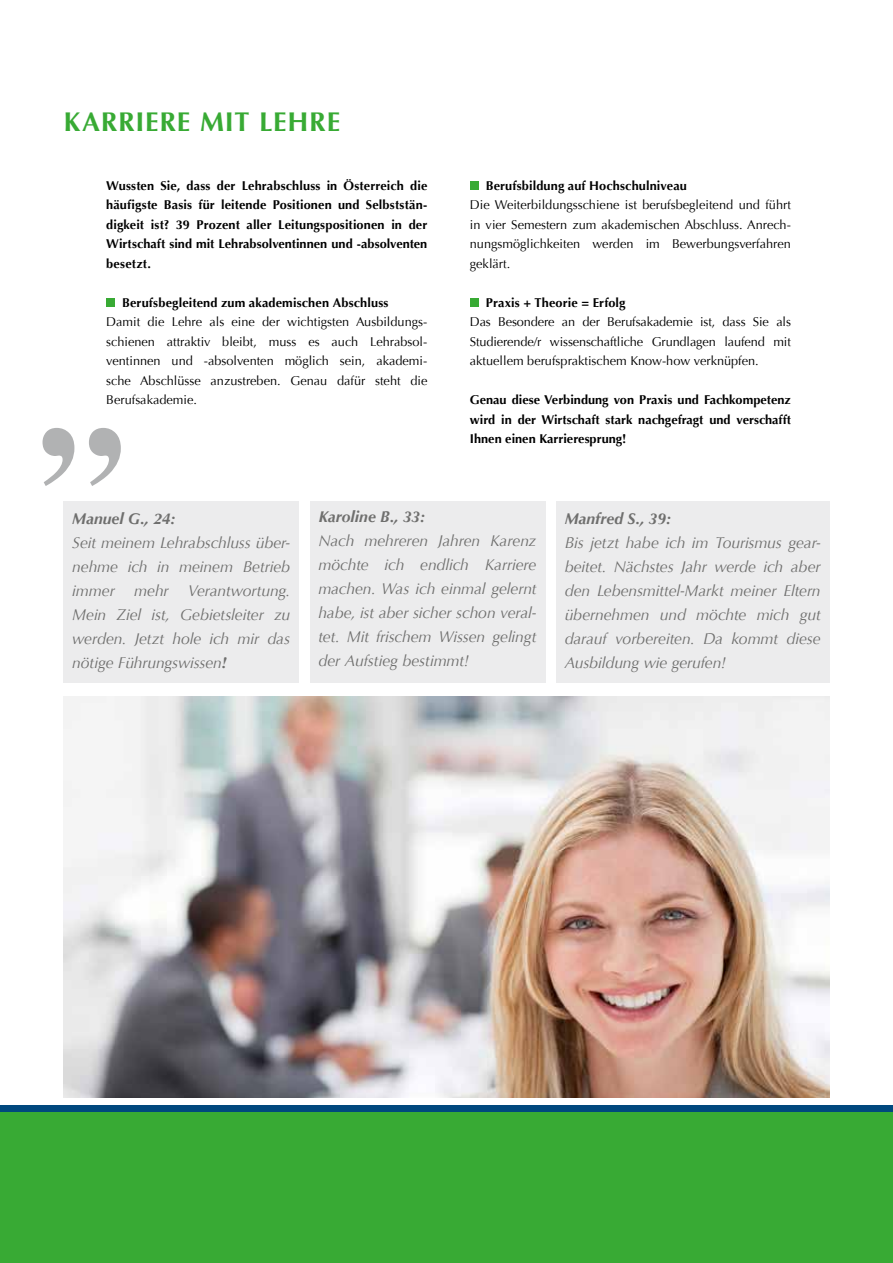
<style>
.page{position:relative;width:893px;height:1263px;background:#fff}
.page>*{position:absolute;margin:0;border:0;box-sizing:border-box;transform-origin:0 0}
.t1{font:700 27px "Optima";letter-spacing:.03em;color:#38aa34}
.t2{font:italic 15.75px/24px "Optima";letter-spacing:-.01em;color:#6f6f6e;text-align:justify}
.t3{font:italic 700 15.75px "Optima";color:#6f6f6e}
.t4{font:12.75px/19.5px "Optima";color:#000;text-align:justify}
.t5{font:700 12.75px/19.5px "Optima";letter-spacing:.005em;color:#000;text-align:justify}
.s1{font-weight:700}
</style>
<div class="page">
<div style="left:106px;top:298px;width:9px;height:9px;background:#38aa34"></div>
<div style="left:470px;top:181px;width:9px;height:9px;background:#38aa34"></div>
<div style="left:470px;top:298px;width:9px;height:9px;background:#38aa34"></div>
<img style="left:64px;top:697px;width:765px;height:400px">
<div style="left:0;top:1108px;width:893px;height:155px;background:#38aa34"></div>
<div style="left:0;top:1105px;width:893px;height:6px;background:#00487e"></div>
<div style="left:64px;top:501px;width:235px;height:182px;background:#ececed"></div>
<svg style="left:43px;top:428px;width:78px;height:58px"></svg>
<div style="left:310px;top:501px;width:235px;height:182px;background:#ececed"></div>
<div style="left:556px;top:501px;width:273px;height:182px;background:#ececed"></div>
<h1 class="t1" style="left:64px;top:106px;width:278px">KARRIERE MIT LEHRE</h1>
<p class="t5" style="left:106px;top:176px;width:323px">Wussten Sie, dass der Lehrabschluss in Österreich die häufigste Basis für leitende Positionen und Selbststän&shy;digkeit ist? 39 Prozent aller Leitungspositionen in der Wirtschaft sind mit Lehrabsolventinnen und -absolventen besetzt.</p>
<p class="t5" style="left:122px;top:293px;width:268px">Berufsbegleitend zum akademischen Abschluss</p>
<p class="t4" style="left:106px;top:312px;width:323px">Damit die Lehre als eine der wichtigsten Ausbildungs&shy;schienen attraktiv bleibt, muss es auch Lehrabsol&shy;ventinnen und -absolventen möglich sein, akademi&shy;sche Abschlüsse anzustreben. Genau dafür steht die Berufsakademie.</p>
<p class="t5" style="left:486px;top:176px;width:203px">Berufsbildung auf Hochschulniveau</p>
<p class="t4" style="left:470px;top:195px;width:323px">Die Weiterbildungsschiene ist berufsbegleitend und führt in vier Semestern zum akademischen Abschluss. Anrech&shy;nungsmöglichkeiten werden im Bewerbungsverfahren geklärt.</p>
<p class="t5" style="left:486px;top:293px;width:141px">Praxis + Theorie = Erfolg</p>
<p class="t4" style="left:470px;top:312px;width:323px">Das Besondere an der Berufsakademie ist, dass Sie als Studierende/r wissenschaftliche Grundlagen laufend mit aktuellem berufspraktischem Know-how verknüpfen.</p>
<p class="t5" style="left:470px;top:390px;width:323px">Genau diese Verbindung von Praxis und Fachkompetenz wird in der Wirtschaft stark nachgefragt und verschafft Ihnen einen Karrieresprung!</p>
<p class="t3" style="left:72px;top:510px;width:105px">Manuel G., 24:</p>
<p class="t2" style="left:72px;top:531px;width:220px">Seit meinem Lehrabschluss über&shy;nehme ich in meinem Betrieb immer mehr Verantwortung.<br>Mein Ziel ist, Gebietsleiter zu werden. Jetzt hole ich mir das nötige Führungswissen<span class="s1">!</span></p>
<p class="t3" style="left:318px;top:507px;width:108px">Karoline B., 33:</p>
<p class="t2" style="left:318px;top:528px;width:219px">Nach mehreren Jahren Karenz möchte ich endlich Karriere machen. Was ich einmal gelernt habe, ist aber sicher schon veral&shy;tet. Mit frischem Wissen gelingt der Aufstieg bestimmt!</p>
<p class="t3" style="left:565px;top:510px;width:108px">Manfred S., 39:</p>
<p class="t2" style="left:565px;top:531px;width:257px">Bis jetzt habe ich im Tourismus gear&shy;beitet. Nächstes Jahr werde ich aber den Lebensmittel-Markt meiner Eltern übernehmen und möchte mich gut darauf vorbereiten. Da kommt diese Ausbildung wie gerufen!</p>
</div>
